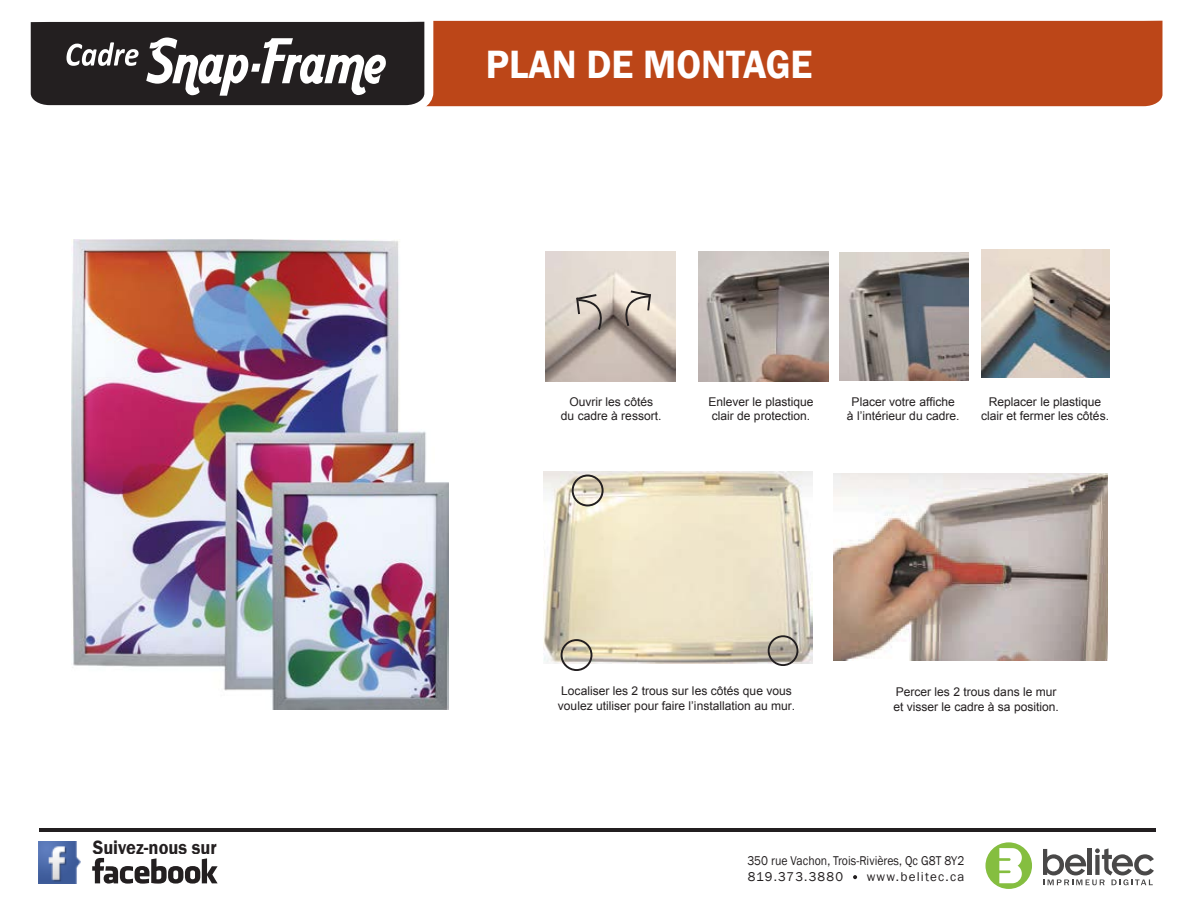
<style>
.page{position:relative;width:1188px;height:918px;background:#fff}
.page>*{position:absolute;margin:0;border:0;box-sizing:border-box;transform-origin:0 0}
.t1{font:600 40.65px "Franklin Gothic";color:#fff;scale:.95 1}
.t2{font:600 19.65px "Franklin Gothic";color:#231f20;scale:.93 1}
.t3{font:13.05px/15.8px "Franklin Gothic";letter-spacing:.005em;color:#231f20;scale:.9 1}
.t4{font:13.05px "Franklin Gothic";letter-spacing:.09em;color:#231f20}
.t5{font:12px/14.5px "Arial";color:#231f20;text-align:center}
</style>
<div class="page">
<div style="left:443px;top:21px;width:719px;height:85px;background:#bc4618"></div>
<svg style="left:30px;top:20px;width:413px;height:87px"></svg>
<hr style="left:39px;top:828px;width:1117px;height:4px;background:#231f20">
<svg style="left:853px;top:875px;width:4px;height:4px"></svg>
<img style="left:38px;top:842px;width:42px;height:42px">
<svg style="left:92px;top:858px;width:126px;height:26px"></svg>
<svg style="left:985px;top:842px;width:47px;height:47px"></svg>
<svg style="left:1043px;top:848px;width:111px;height:37px"></svg>
<img style="left:546px;top:252px;width:130px;height:130px">
<img style="left:699px;top:251px;width:129px;height:131px">
<img style="left:839px;top:252px;width:129px;height:129px">
<img style="left:981px;top:250px;width:128px;height:128px">
<img style="left:543px;top:472px;width:270px;height:191px">
<div style="left:572px;top:475px;width:32px;height:31px;border:2px solid #231f20;border-radius:50%"></div>
<div style="left:561px;top:639px;width:31px;height:32px;border:2px solid #231f20;border-radius:50%"></div>
<div style="left:768px;top:635px;width:30px;height:31px;border:2px solid #231f20;border-radius:50%"></div>
<svg style="left:574px;top:293px;width:37px;height:38px"></svg>
<svg style="left:617px;top:289px;width:36px;height:39px"></svg>
<svg style="left:31px;top:21px;width:393px;height:84px"></svg>
<img style="left:72px;top:240px;width:376px;height:470px">
<img style="left:834px;top:474px;width:274px;height:187px">
<h2 class="t2" style="left:93px;top:835px;width:135px">Suivez-nous sur</h2>
<h1 class="t1" style="left:486px;top:40px;width:346px">PLAN DE MONTAGE</h1>
<p class="t5" style="left:561px;top:394px;width:102px">Ouvrir les côtés<br>du cadre à ressort.</p>
<p class="t5" style="left:708px;top:394px;width:107px;text-align:left">Enlever le plastique clair de protection.</p>
<p class="t5" style="left:847px;top:394px;width:114px">Placer votre affiche à l’intérieur du cadre.</p>
<p class="t5" style="left:981px;top:394px;width:130px">Replacer le plastique clair et fermer les côtés.</p>
<p class="t5" style="left:558px;top:684px;width:239px;text-align:left">Localiser les 2 trous sur les côtés que vous voulez utiliser pour faire l’installation au mur.</p>
<p class="t5" style="left:893px;top:685px;width:167px;text-align:left">Percer les 2 trous dans le mur et visser le cadre à sa position.</p>
<p class="t3" style="left:747px;top:853px;width:242px">350 rue Vachon, Trois-Rivières, Qc G8T 8Y2<br>819.373.3880</p>
<p class="t4" style="left:867px;top:868px;width:99px">www.belitec.ca</p>
</div>
